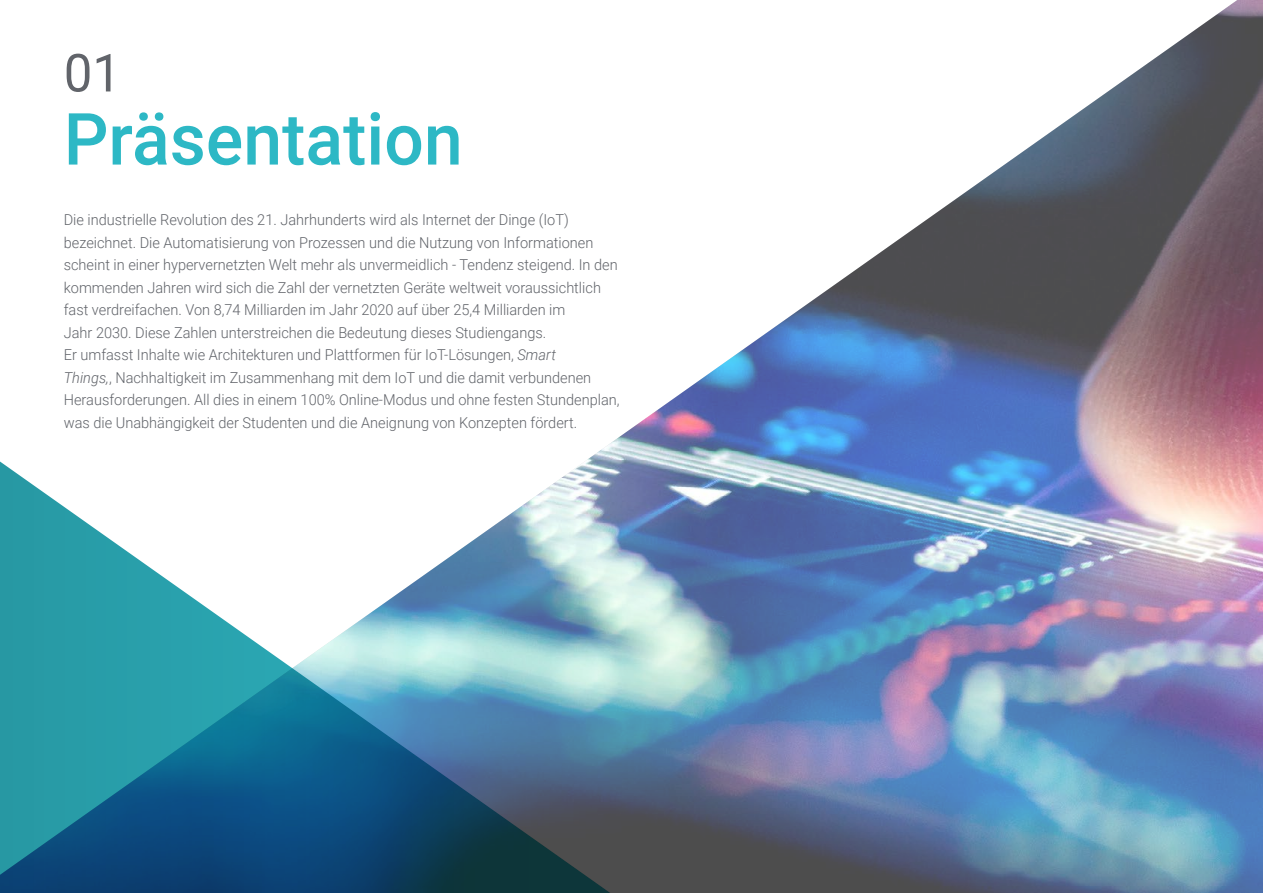
<style>
.page{position:relative;width:1263px;height:893px;background:#fff}
.page>*{position:absolute;margin:0;border:0;box-sizing:border-box;transform-origin:0 0}
.t1{font:500 72px "Roboto";color:#2db8c5}
.t2{font:52.5px "Roboto";color:#61646a}
.t3{font:300 15px/22.5px "Roboto";color:#61646a}
.s1{font-style:italic}
</style>
<div class="page">
<img style="left:607px;top:0;width:656px;height:893px">
<svg style="left:0;top:446px;width:640px;height:447px"></svg>
<h2 class="t2" style="left:64px;top:36px;width:59px">01</h2>
<h1 class="t1" style="left:64px;top:89px;width:400px">Präsentation</h1>
<p class="t3" style="left:64px;top:208px;width:557px">Die industrielle Revolution des 21. Jahrhunderts wird als Internet der Dinge (IoT) bezeichnet. Die Automatisierung von Prozessen und die Nutzung von Informationen scheint in einer hypervernetzten Welt mehr als unvermeidlich - Tendenz steigend. In den kommenden Jahren wird sich die Zahl der vernetzten Geräte weltweit voraussichtlich fast verdreifachen. Von 8,74 Milliarden im Jahr 2020 auf über 25,4 Milliarden im<br>Jahr 2030. Diese Zahlen unterstreichen die Bedeutung dieses Studiengangs.<br>Er umfasst Inhalte wie Architekturen und Plattformen für IoT-Lösungen, <span class="s1">Smart<br>Things,</span>, Nachhaltigkeit im Zusammenhang mit dem IoT und die damit verbundenen Herausforderungen. All dies in einem 100% Online-Modus und ohne festen Stundenplan, was die Unabhängigkeit der Studenten und die Aneignung von Konzepten fördert.</p>
</div>
